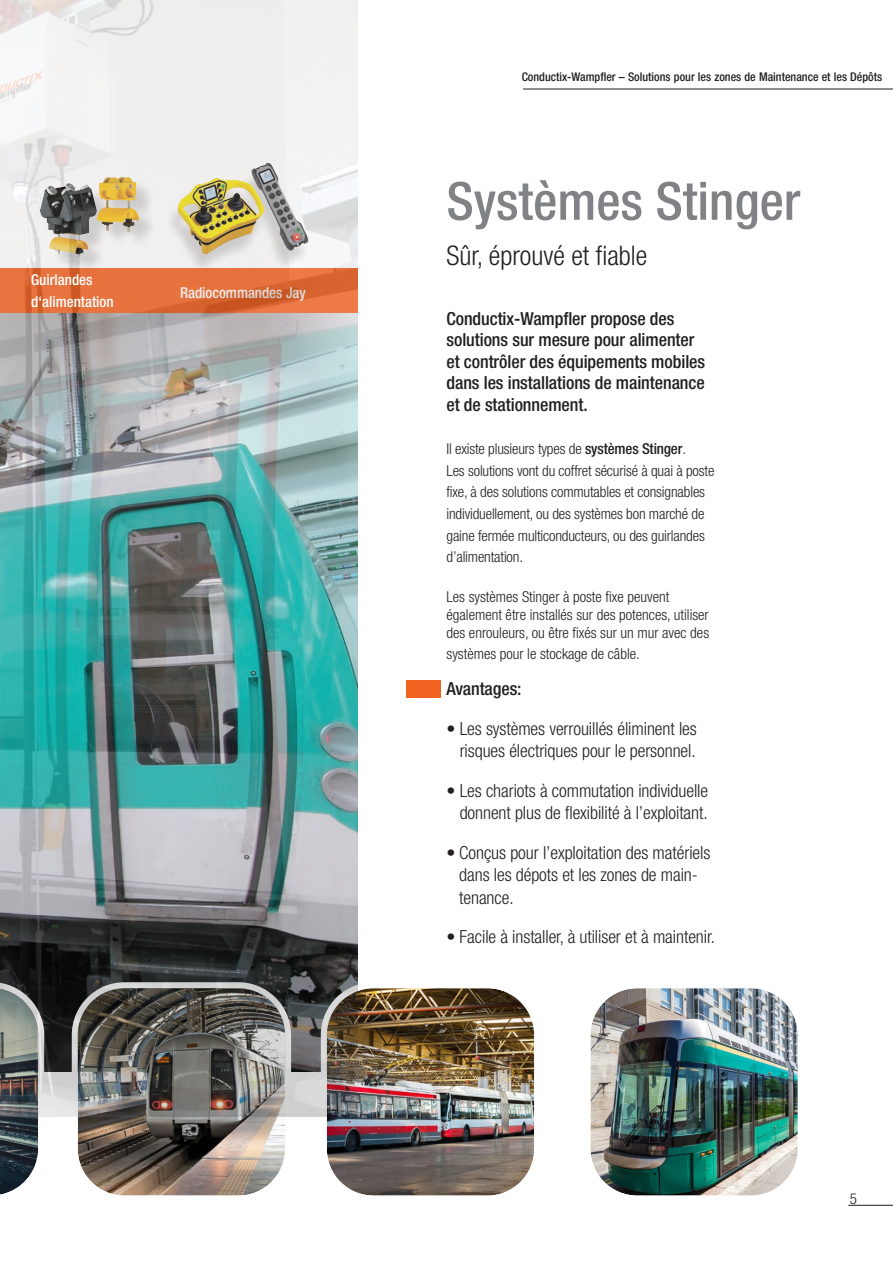
<style>
.page{position:relative;width:893px;height:1263px;background:#fff}
.page>*{position:absolute;margin:0;border:0;box-sizing:border-box;transform-origin:0 0}
.Heading{font:500 condensed 52.5px "Helvetica Neue LT";color:#808285}
.Heading-2{font:300 condensed 27px "Helvetica Neue LT";color:#231f20}
.t1{font:300 condensed 18px/22.5px "Helvetica Neue LT";letter-spacing:-.005em;color:#231f20;text-align:right}
.body{font:500 condensed 18px/21.6px "Helvetica Neue LT";letter-spacing:-.005em;color:#231f20}
.body-2{font:300 condensed 15px/21.6px "Helvetica Neue LT";letter-spacing:-.01em;color:#231f20}
.body-3{font:500 condensed 15px/21.6px "Helvetica Neue LT";color:#fff}
.t2{font:500 condensed 12px "Helvetica Neue LT";color:#231f20}
.s1{font-weight:500}
</style>
<div class="page">
<hr style="left:523px;top:89px;width:370px;height:1px;background:#231f20">
<div style="left:406px;top:681px;width:34px;height:17px;background:#f26221"></div>
<img style="left:79px;top:1116px;width:205px;height:78px">
<div style="left:72px;top:982px;width:219px;height:219px;border:6px solid #fff;border-radius:50px"></div>
<img style="left:328px;top:989px;width:205px;height:205px">
<div style="left:321px;top:982px;width:219px;height:219px;border:6px solid #fff;border-radius:50px"></div>
<img style="left:591px;top:989px;width:206px;height:205px">
<div style="left:584px;top:982px;width:220px;height:219px;border:6px solid #fff;border-radius:50px"></div>
<svg style="left:0;top:1116px;width:44px;height:79px"></svg>
<img style="left:0;top:0;width:357px;height:1116px">
<hr style="left:848px;top:1205px;width:45px;height:1px;background:#231f20">
<p class="body-3" style="left:31px;top:269px;width:84px">Guirlandes d‘alimentation</p>
<p class="body-3" style="left:180px;top:282px;width:127px">Radiocommandes Jay</p>
<p class="t2" style="left:522px;top:69px;width:362px">Conductix-Wampfler – Solutions pour les zones de Maintenance et les Dépôts</p>
<p class="Heading" style="left:446px;top:170px;width:355px">Systèmes Stinger</p>
<p class="Heading-2" style="left:446px;top:240px;width:202px">Sûr, éprouvé et fiable</p>
<p class="body" style="left:446px;top:307px;width:260px">Conductix-Wampfler propose des solutions sur mesure pour alimenter et contrôler des équipements mobiles dans les installations de maintenance et de stationnement.</p>
<p class="body-2" style="left:446px;top:438px;width:241px">Il existe plusieurs types de <span class="s1">systèmes Stinger</span>.</p>
<p class="body-2" style="left:446px;top:459px;width:269px">Les solutions vont du coffret sécurisé à quai à poste fixe, à des solutions commutables et consignables individuellement, ou des systèmes bon marché de gaine fermée multiconducteurs, ou des guirlandes d’alimentation.</p>
<p class="body-2" style="left:446px;top:587px;width:264px;line-height:18px">Les systèmes Stinger à poste fixe peuvent également être installés sur des potences, utiliser des enrouleurs, ou être fixés sur un mur avec des</p>
<p class="body-2" style="left:446px;top:643px;width:195px">systèmes pour le stockage de câble.</p>
<p class="body" style="left:446px;top:678px;width:77px">Avantages:</p>
<p class="t1" style="left:446px;top:717px;width:252px">• Les systèmes verrouillés éliminent les risques électriques pour le personnel.</p>
<p class="t1" style="left:446px;top:779px;width:263px">• Les chariots à commutation individuelle donnent plus de flexibilité à l’exploitant.</p>
<p class="t1" style="left:459px;top:841px;width:253px;text-align:left;text-indent:-13px">• Conçus pour l’exploitation des matériels dans les dépots et les zones de main&shy;tenance.</p>
<p class="t1" style="left:446px;top:925px;width:270px">• Facile à installer, à utiliser et à maintenir.</p>
<p class="body-2" style="left:850px;top:1187px;width:9px">5</p>
</div>
